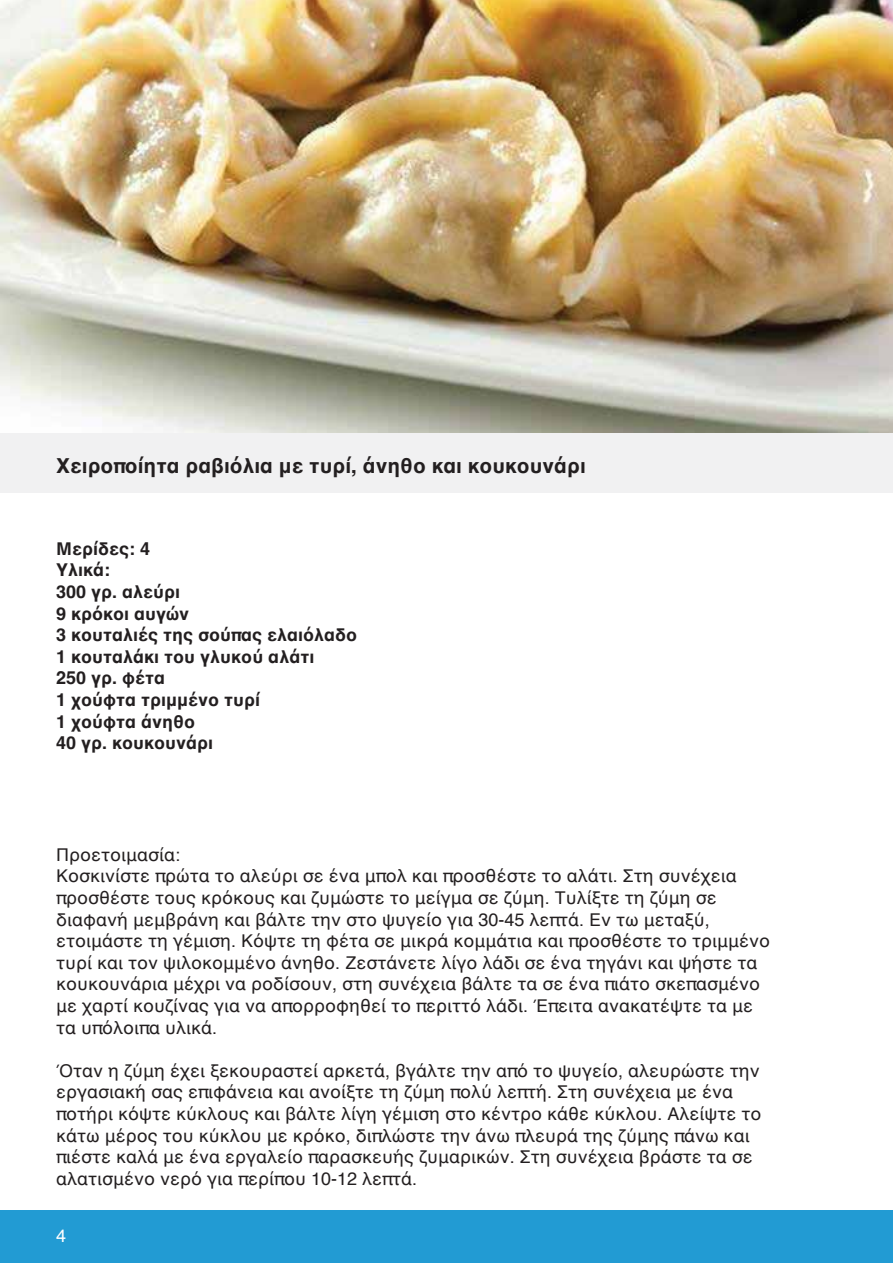
<style>
.page{position:relative;width:893px;height:1263px;background:#fff}
.page>*{position:absolute;margin:0;border:0;box-sizing:border-box;transform-origin:0 0}
.t1{font:700 21px "Helvetica";color:#231f20}
.t2{font:18px/21.6px "Helvetica";color:#231f20}
.t3{font:700 18px/21.6px "Helvetica";color:#231f20}
.t4{font:18px "Helvetica";color:#fff}
</style>
<div class="page">
<div style="left:0;top:1210px;width:893px;height:53px;background:#229bd3"></div>
<div style="left:0;top:433px;width:893px;height:60px;background:#f1f1f2"></div>
<img style="left:0;top:0;width:893px;height:433px">
<p class="t1" style="left:56px;top:453px;width:531px">Χειροποίητα ραβιόλια με τυρί, άνηθο και κουκουνάρι</p>
<p class="t3" style="left:56px;top:540px;width:303px">Μερίδες: 4<br>Υλικά:<br>300 γρ. αλεύρι<br>9 κρόκοι αυγών<br>3 κουταλιές της σούπας ελαιόλαδο<br>1 κουταλάκι του γλυκού αλάτι<br>250 γρ. φέτα<br>1 χούφτα τριμμένο τυρί<br>1 χούφτα άνηθο<br>40 γρ. κουκουνάρι</p>
<p class="t2" style="left:56px;top:844px;width:716px">Προετοιμασία:<br>Κοσκινίστε πρώτα το αλεύρι σε ένα μπολ και προσθέστε το αλάτι. Στη συνέχεια προσθέστε τους κρόκους και ζυμώστε το μείγμα σε ζύμη. Τυλίξτε τη ζύμη σε διαφανή μεμβράνη και βάλτε την στο ψυγείο για 30-45 λεπτά. Εν τω μεταξύ, ετοιμάστε τη γέμιση. Κόψτε τη φέτα σε μικρά κομμάτια και προσθέστε το τριμμένο τυρί και τον ψιλοκομμένο άνηθο. Ζεστάνετε λίγο λάδι σε ένα τηγάνι και ψήστε τα κουκουνάρια μέχρι να ροδίσουν, στη συνέχεια βάλτε τα σε ένα πιάτο σκεπασμένο με χαρτί κουζίνας για να απορροφηθεί το περιττό λάδι. Έπειτα ανακατέψτε τα με τα υπόλοιπα υλικά.</p>
<p class="t2" style="left:56px;top:1060px;width:707px">Όταν η ζύμη έχει ξεκουραστεί αρκετά, βγάλτε την από το ψυγείο, αλευρώστε την εργασιακή σας επιφάνεια και ανοίξτε τη ζύμη πολύ λεπτή. Στη συνέχεια με ένα ποτήρι κόψτε κύκλους και βάλτε λίγη γέμιση στο κέντρο κάθε κύκλου. Αλείψτε το κάτω μέρος του κύκλου με κρόκο, διπλώστε την άνω πλευρά της ζύμης πάνω και πιέστε καλά με ένα εργαλείο παρασκευής ζυμαρικών. Στη συνέχεια βράστε τα σε αλατισμένο νερό για περίπου 10-12 λεπτά.</p>
<p class="t4" style="left:56px;top:1225px;width:12px">4</p>
</div>
